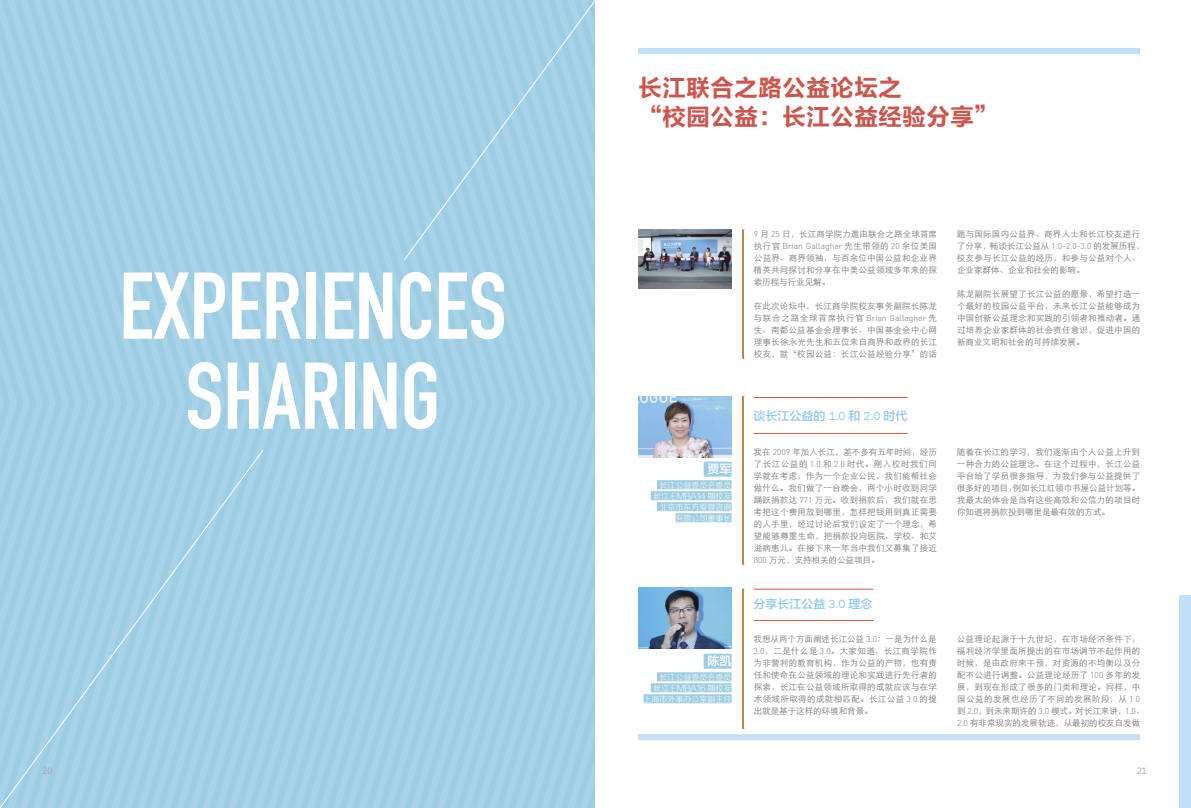
<style>
.page{position:relative;width:1191px;height:808px;background:#fff}
.page>*{position:absolute;margin:0;border:0;box-sizing:border-box;transform-origin:0 0}
.t1{font:93px/90px "DIN Engschrift Std";color:#fff;text-align:center}
.t2{font:24px/28.8px "FZLTCHK GBK1 0";color:#cc564d}
.t3{font:12px "FZLTZHK GBK1 0";color:#8fc8f1}
.t4{font:12px "FZLTZHK GBK1 0";color:#fff}
.t5{font:9px "Microsoft Tai Le";color:#a2a3a3}
.t6{font:8.5px/12px "ST Xihei";letter-spacing:.03em;color:#757575;text-align:justify}
.t7{font:300 8.5px "DIN";color:#757575}
.t8{font:8px/11px "FZZXHJW GB1 0";color:#fff;text-align:right}
.s1{font-family:"DIN";font-weight:300}
.s2{font-family:"ST Xihei";font-weight:400}
.s3{font-family:"Franklin Gothic"}
</style>
<div class="page">
<div style="left:1px;top:0;width:13px;height:450px;background:#a3d0e5"></div>
<div style="left:14px;top:0;width:13px;height:450px;background:#a3d0e5"></div>
<div style="left:27px;top:0;width:13px;height:450px;background:#a3d0e5"></div>
<div style="left:40px;top:0;width:13px;height:450px;background:#a3d0e5"></div>
<div style="left:53px;top:0;width:13px;height:450px;background:#a3d0e5"></div>
<div style="left:66px;top:0;width:13px;height:450px;background:#a3d0e5"></div>
<div style="left:79px;top:0;width:13px;height:450px;background:#a3d0e5"></div>
<div style="left:92px;top:0;width:13px;height:450px;background:#a3d0e5"></div>
<div style="left:105px;top:0;width:13px;height:450px;background:#a3d0e5"></div>
<div style="left:118px;top:0;width:13px;height:450px;background:#a3d0e5"></div>
<div style="left:131px;top:0;width:13px;height:450px;background:#a3d0e5"></div>
<div style="left:144px;top:0;width:13px;height:450px;background:#a3d0e5"></div>
<div style="left:157px;top:0;width:13px;height:450px;background:#a3d0e5"></div>
<div style="left:170px;top:0;width:13px;height:450px;background:#a3d0e5"></div>
<div style="left:183px;top:0;width:13px;height:450px;background:#a3d0e5"></div>
<div style="left:196px;top:0;width:13px;height:450px;background:#a3d0e5"></div>
<div style="left:209px;top:0;width:13px;height:450px;background:#a3d0e5"></div>
<div style="left:222px;top:0;width:13px;height:450px;background:#a3d0e5"></div>
<div style="left:235px;top:0;width:13px;height:450px;background:#a3d0e5"></div>
<div style="left:248px;top:0;width:13px;height:450px;background:#a3d0e5"></div>
<div style="left:261px;top:0;width:13px;height:808px;background:#a3d0e5"></div>
<div style="left:274px;top:0;width:13px;height:808px;background:#a3d0e5"></div>
<div style="left:287px;top:0;width:13px;height:808px;background:#a3d0e5"></div>
<div style="left:300px;top:0;width:13px;height:808px;background:#a3d0e5"></div>
<div style="left:313px;top:0;width:13px;height:808px;background:#a3d0e5"></div>
<div style="left:326px;top:0;width:13px;height:808px;background:#a3d0e5"></div>
<div style="left:339px;top:0;width:13px;height:808px;background:#a3d0e5"></div>
<div style="left:352px;top:0;width:13px;height:808px;background:#a3d0e5"></div>
<div style="left:365px;top:0;width:13px;height:808px;background:#a3d0e5"></div>
<div style="left:378px;top:0;width:13px;height:808px;background:#a3d0e5"></div>
<div style="left:391px;top:0;width:13px;height:808px;background:#a3d0e5"></div>
<div style="left:404px;top:260px;width:13px;height:548px;background:#a3d0e5"></div>
<div style="left:417px;top:260px;width:13px;height:548px;background:#a3d0e5"></div>
<div style="left:430px;top:260px;width:13px;height:548px;background:#a3d0e5"></div>
<div style="left:443px;top:260px;width:13px;height:548px;background:#a3d0e5"></div>
<div style="left:456px;top:260px;width:13px;height:548px;background:#a3d0e5"></div>
<div style="left:469px;top:260px;width:13px;height:548px;background:#a3d0e5"></div>
<div style="left:482px;top:260px;width:13px;height:548px;background:#a3d0e5"></div>
<div style="left:495px;top:260px;width:13px;height:548px;background:#a3d0e5"></div>
<div style="left:508px;top:260px;width:13px;height:548px;background:#a3d0e5"></div>
<div style="left:521px;top:260px;width:39px;height:548px;background:#a3d0e5"></div>
<div style="left:560px;top:260px;width:35px;height:548px;background:#a3d0e5"></div>
<img style="left:638px;top:396px;width:93px;height:61px">
<img style="left:638px;top:230px;width:93px;height:59px">
<div style="left:638px;top:48px;width:502px;height:6px;background:#c2e0f7"></div>
<div style="left:638px;top:734px;width:502px;height:6px;background:#c2e0f7"></div>
<div style="left:404px;top:0;width:191px;height:260px;background:#a3d0e5"></div>
<div style="left:0;top:450px;width:263px;height:358px;background:#a3d0e5"></div>
<div style="left:703px;top:462px;width:28px;height:15px;background:#9dcde2"></div>
<div style="left:657px;top:480px;width:74px;height:9px;background:#9dcde2"></div>
<div style="left:651px;top:491px;width:80px;height:9px;background:#9dcde2"></div>
<div style="left:657px;top:502px;width:74px;height:9px;background:#9dcde2"></div>
<div style="left:675px;top:513px;width:56px;height:9px;background:#9dcde2"></div>
<svg style="left:743px;top:396px;width:1px;height:169px"></svg>
<svg style="left:743px;top:229px;width:1px;height:130px"></svg>
<hr style="left:753px;top:433px;width:154px;height:1px;background:#cc564d">
<hr style="left:753px;top:397px;width:154px;height:1px;background:#cc564d">
<div style="left:1179px;top:595px;width:12px;height:213px;background:#c2e0f7"></div>
<div style="left:703px;top:654px;width:28px;height:15px;background:#9dcde2"></div>
<div style="left:657px;top:672px;width:74px;height:9px;background:#9dcde2"></div>
<div style="left:651px;top:683px;width:80px;height:9px;background:#9dcde2"></div>
<div style="left:643px;top:694px;width:88px;height:9px;background:#9dcde2"></div>
<svg style="left:743px;top:589px;width:1px;height:140px"></svg>
<hr style="left:753px;top:620px;width:120px;height:1px;background:#cc564d">
<hr style="left:753px;top:589px;width:120px;height:1px;background:#cc564d">
<img style="left:638px;top:587px;width:94px;height:61px">
<h1 class="t1" style="left:119px;top:262px;width:389px">EXPERIENCES<br>SHARING</h1>
<h2 class="t2" style="left:638px;top:74px;width:361px">长江联合之路公益论坛之<br>“校园公益：长江公益经验分享”</h2>
<h3 class="t4" style="left:707px;top:462px;width:25px">贾军</h3>
<p class="t8" style="left:653px;top:480px;width:80px">长江公益委员会委员长江 EMBA14 期校友北京市东方爱婴咨询有限公司董事长</p>
<h3 class="t4" style="left:707px;top:654px;width:25px">陈凯</h3>
<p class="t8" style="left:643px;top:672px;width:89px">长江公益委员会委员<br>长江 EMBA16 期校友上海市外事办公室副主任</p>
<p class="t6" style="left:754px;top:228px;width:185px"><span class="s1">9</span> 月 <span class="s1">25</span> 日，长江商学院力邀由联合之路全球首席</p>
<p class="t7" style="left:754px;top:241px;width:185px"><span class="s2">执行官</span> Brian Gallagher <span class="s2">先生带领的</span> 20 <span class="s2">余位美国</span></p>
<p class="t6" style="left:753px;top:252px;width:185px">公益界、商界领袖，与百余位中国公益和企业界精英共同探讨和分享在中美公益领域多年来的探索历程与行业见解。</p>
<p class="t6" style="left:753px;top:300px;width:185px">在此次论坛中，长江商学院校友事务副院长陈龙</p>
<p class="t7" style="left:753px;top:313px;width:185px"><span class="s2">与联合之路全球首席执行官</span> Brian Gallagher <span class="s2">先</span></p>
<p class="t6" style="left:753px;top:324px;width:185px">生、南都公益基金会理事长、中国基金会中心网理事长徐永光先生和五位来自商界和政界的长江校友，就“校园公益：长江公益经验分享”的话</p>
<p class="t6" style="left:957px;top:228px;width:189px;text-align:left">题与国际国内公益界、商界人士和长江校友进行了分享，畅谈长江公益从 <span class="s1">1.0-2.0-3.0</span> 的发展历程，校友参与长江公益的经历，和参与公益对个人、企业家群体、企业和社会的影响。</p>
<p class="t6" style="left:957px;top:288px;width:185px">陈龙副院长展望了长江公益的愿景，希望打造一个最好的校园公益平台，未来长江公益能够成为中国创新公益理念和实践的引领者和推动者。通过培养企业家群体的社会责任意识，促进中国的新商业文明和社会的可持续发展。</p>
<h3 class="t3" style="left:753px;top:409px;width:156px">谈长江公益的 <span class="s3">1.0</span> 和 <span class="s3">2.0</span> 时代</h3>
<p class="t6" style="left:753px;top:446px;width:185px">我在 <span class="s1">2009</span> 年加入长江，差不多有五年时间，经历了长江公益的 <span class="s1">1.0</span> 和 <span class="s1">2.0</span> 时代。刚入校时我们同学就在考虑，作为一个企业公民，我们能帮社会做什么。我们做了一台晚会，两个小时收到同学踊跃捐款达 <span class="s1">771</span> 万元。收到捐款后，我们就在思考把这个费用放到哪里，怎样把钱用到真正需要的人手里，经过讨论后我们设定了一个理念，希望能够尊重生命，把捐款投向医院、学校、和艾滋病患儿。在接下来一年当中我们又募集了接近<span class="s1">800</span> 万元，支持相关的公益项目。</p>
<p class="t6" style="left:957px;top:446px;width:185px">随着在长江的学习，我们逐渐由个人公益上升到一种合力的公益理念。在这个过程中，长江公益平台给了学员很多指导，为我们参与公益提供了很多好的项目，例如长江红领巾书屋公益计划等。我最大的体会是当有这些高效和公信力的项目时你知道将捐款投到哪里是最有效的方式。</p>
<h3 class="t3" style="left:753px;top:597px;width:121px">分享长江公益 <span class="s3">3.0</span> 理念</h3>
<p class="t6" style="left:753px;top:633px;width:185px">我想从两个方面阐述长江公益 <span class="s1">3.0</span>：一是为什么是<span class="s1">3.0</span>，二是什么是 <span class="s1">3.0</span>。大家知道，长江商学院作为非营利的教育机构，作为公益的产物，也有责任和使命在公益领域的理论和实践进行先行者的探索，长江在公益领域所取得的成就应该与在学术领域所取得的成就相匹配。长江公益 <span class="s1">3.0</span> 的提出就是基于这样的环境和背景。</p>
<p class="t6" style="left:957px;top:633px;width:189px;text-align:left">公益理论起源于十九世纪，在市场经济条件下，福利经济学里面所提出的在市场调节不起作用的时候，是由政府来干预，对资源的不均衡以及分配不公进行调整。公益理论经历了 <span class="s1">100</span> 多年的发展，到现在形成了很多的门类和理论。同样，中国公益的发展也经历了不同的发展阶段，从 <span class="s1">1.0</span>到 <span class="s1">2.0</span>，到未来期许的 <span class="s1">3.0</span> 模式。对长江来讲，<span class="s1">1.0</span>、<br><span class="s1">2.0</span> 有非常现实的发展轨迹，从最初的校友自发做</p>
<p class="t5" style="left:43px;top:766px;width:11px">20</p>
<p class="t5" style="left:1137px;top:766px;width:11px">21</p>
</div>
